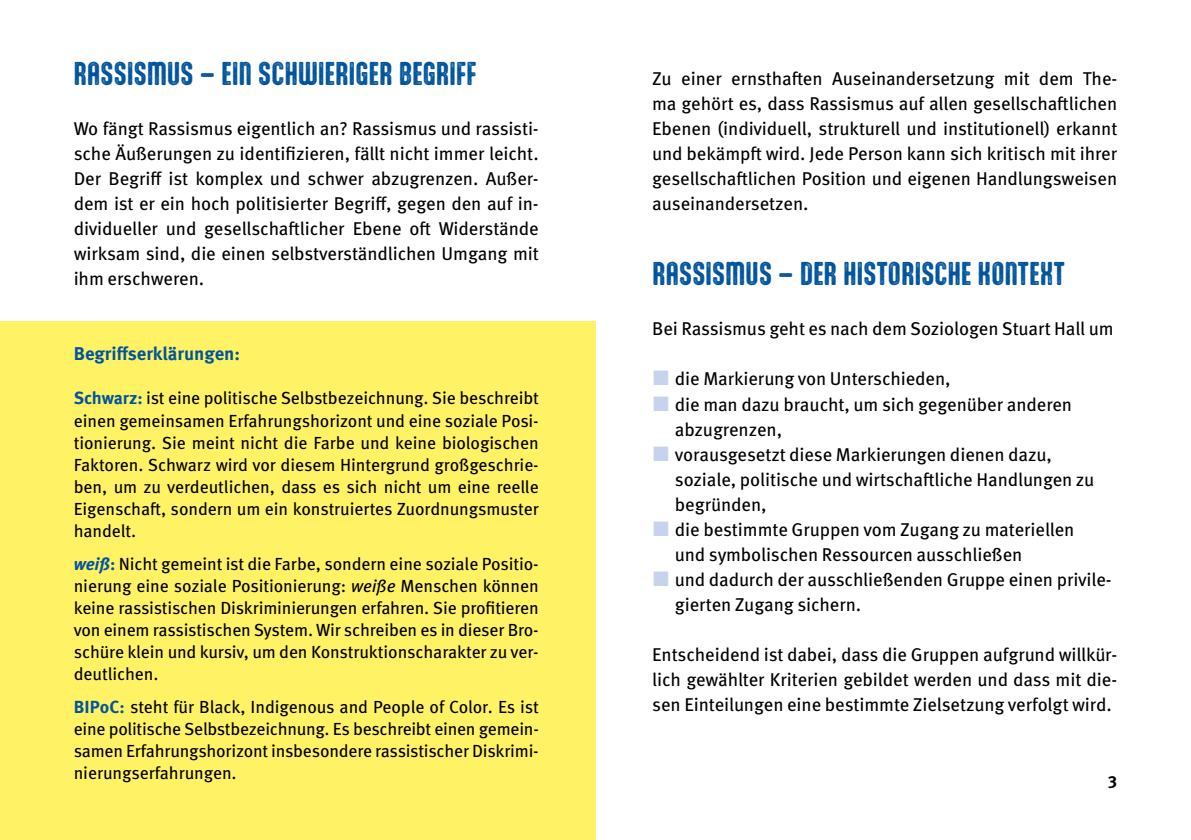
<style>
.page{position:relative;width:1191px;height:840px;background:#fff}
.page>*{position:absolute;margin:0;border:0;box-sizing:border-box;transform-origin:0 0}
._01_Head_2_Aptly_14_OGR{font:28px "Aptly Rust";letter-spacing:.01em;color:#00549d}
._01_Meta_Book_925{font:18.4px/25px "Meta Pro";letter-spacing:-.005em;color:#000;text-align:justify}
._01_Meta_regular_925_Einzug{font:18.4px/25px "Meta Pro";letter-spacing:-.005em;color:#000}
._01_Head_2_Meta_11{font:700 18.4px "Meta Pro";color:#00549d}
._01_Meta_Book_925-2{font:17.6px/22px "Meta Pro";letter-spacing:-.01em;color:#000;text-align:justify}
._01_Meta_Book_925-3{font:700 17px "Meta Pro";color:#000}
.s1{font-weight:700;color:#00549d}
.s2{font-weight:700;font-style:italic;color:#00549d}
.s3{font-style:italic}
</style>
<div class="page">
<div style="left:0;top:321px;width:595px;height:518px;background:#fff264"></div>
<p class="_01_Head_2_Aptly_14_OGR" style="left:74px;top:56px;width:404px">RASSISMUS – EIN SCHWIERIGER BEGRIFF</p>
<p class="_01_Meta_Book_925" style="left:74px;top:115px;width:467px">Wo fängt Rassismus eigentlich an? Rassismus und rassisti&shy;sche Äußerungen zu identifizieren, fällt nicht immer leicht.<br>Der Begriff ist komplex und schwer abzugrenzen. Außer&shy;dem ist er ein hoch politisierter Begriff, gegen den auf in&shy;dividueller und gesellschaftlicher Ebene oft Widerstände wirksam sind, die einen selbstverständlichen Umgang mit ihm erschweren.</p>
<p class="_01_Head_2_Meta_11" style="left:74px;top:339px;width:168px">Begriffserklärungen:</p>
<p class="_01_Meta_Book_925-2" style="left:74px;top:386px;width:467px"><span class="s1">Schwarz:</span> ist eine politische Selbstbezeichnung. Sie beschreibt einen gemeinsamen Erfahrungshorizont und eine soziale Posi&shy;tionierung. Sie meint nicht die Farbe und keine biologischen Faktoren. Schwarz wird vor diesem Hintergrund großgeschrie&shy;ben, um zu verdeutlichen, dass es sich nicht um eine reelle Eigenschaft, sondern um ein konstruiertes Zuordnungsmuster handelt.</p>
<p class="_01_Meta_Book_925-2" style="left:74px;top:551px;width:466px"><span class="s2">weiß</span><span class="s1">:</span> Nicht gemeint ist die Farbe, sondern eine soziale Positio&shy;nierung eine soziale Positionierung: <span class="s3">weiße</span> Menschen können keine rassistischen Diskriminierungen erfahren. Sie profitieren von einem rassistischen System. Wir schreiben es in dieser Bro&shy;schüre klein und kursiv, um den Konstruktionscharakter zu ver&shy;deutlichen.</p>
<p class="_01_Meta_Book_925-2" style="left:74px;top:694px;width:467px"><span class="s1">BIPoC:</span> steht für Black, Indigenous and People of Color. Es ist eine politische Selbstbezeichnung. Es beschreibt einen gemein&shy;samen Erfahrungshorizont insbesondere rassistischer Diskrimi&shy;nierungserfahrungen.</p>
<p class="_01_Meta_Book_925" style="left:652px;top:65px;width:467px">Zu einer ernsthaften Auseinandersetzung mit dem The&shy;ma gehört es, dass Rassismus auf allen gesellschaftlichen Ebenen (individuell, strukturell und institutionell) erkannt und bekämpft wird. Jede Person kann sich kritisch mit ihrer gesellschaftlichen Position und eigenen Handlungsweisen auseinandersetzen.</p>
<p class="_01_Head_2_Aptly_14_OGR" style="left:652px;top:256px;width:414px">RASSISMUS – DER HISTORISCHE KONTEXT</p>
<p class="_01_Meta_Book_925" style="left:652px;top:315px;width:463px">Bei Rassismus geht es nach dem Soziologen Stuart Hall um</p>
<p class="_01_Meta_regular_925_Einzug" style="left:675px;top:365px;width:277px">die Markierung von Unterschieden,</p>
<p class="_01_Meta_regular_925_Einzug" style="left:675px;top:390px;width:399px">die man dazu braucht, um sich gegenüber anderen abzugrenzen,</p>
<p class="_01_Meta_regular_925_Einzug" style="left:675px;top:440px;width:421px">vorausgesetzt diese Markierungen dienen dazu, soziale, politische und wirtschaftliche Handlungen zu begründen,</p>
<p class="_01_Meta_regular_925_Einzug" style="left:675px;top:515px;width:401px">die bestimmte Gruppen vom Zugang zu materiellen und symbolischen Ressourcen ausschließen</p>
<p class="_01_Meta_regular_925_Einzug" style="left:675px;top:565px;width:438px">und dadurch der ausschließenden Gruppe einen privile&shy;gierten Zugang sichern.</p>
<p class="_01_Meta_Book_925" style="left:652px;top:640px;width:466px">Entscheidend ist dabei, dass die Gruppen aufgrund willkür&shy;lich gewählter Kriterien gebildet werden und dass mit die&shy;sen Einteilungen eine bestimmte Zielsetzung verfolgt wird.</p>
<p class="_01_Meta_Book_925-3" style="left:1108px;top:765px;width:11px">3</p>
</div>
